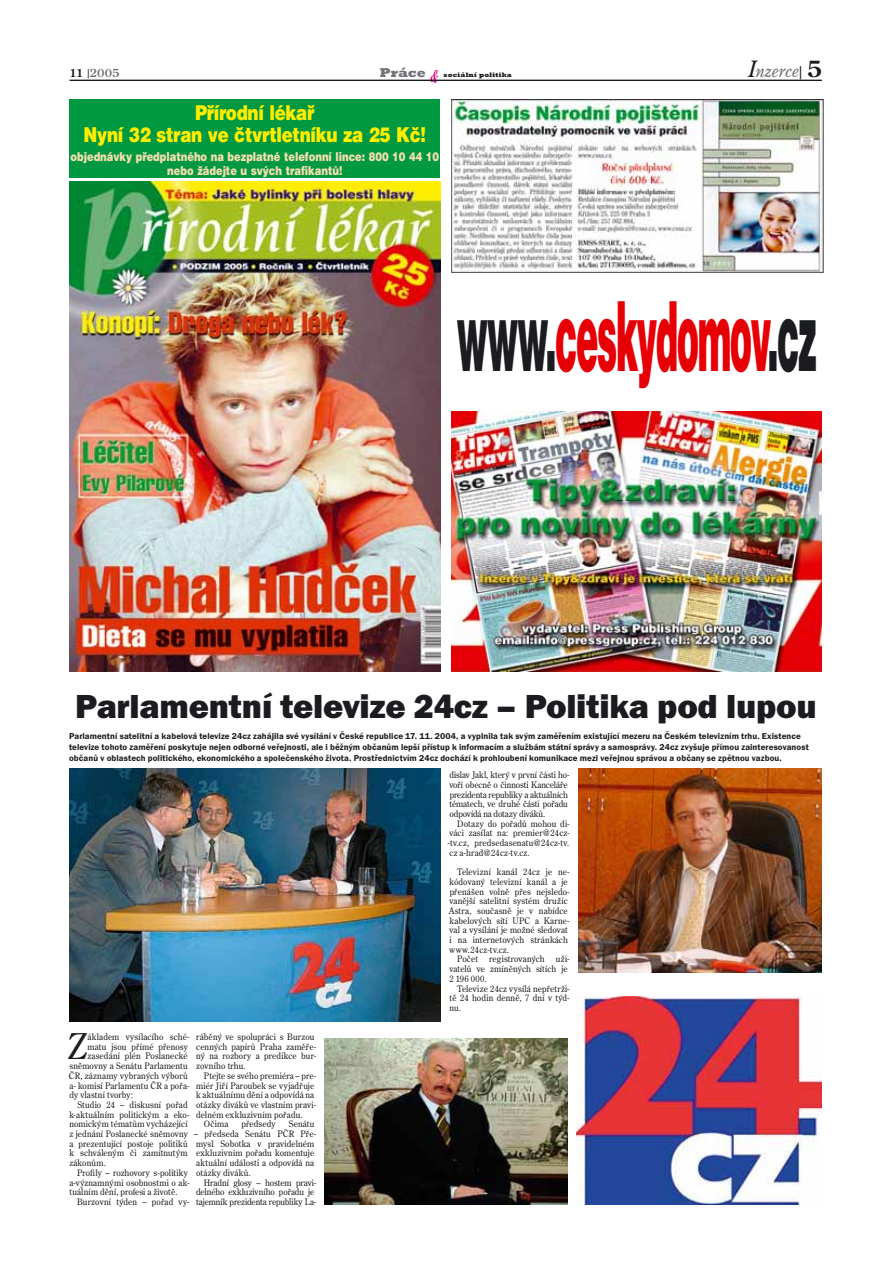
<style>
.page{position:relative;width:893px;height:1263px;background:#fff}
.page>*{position:absolute;margin:0;border:0;box-sizing:border-box;transform-origin:0 0}
.t1{font:900 96.9px "Helvetica CE";letter-spacing:-.045em;color:#e60005;scale:.35 1}
.t2{font:35.4px "Century Old Style CE";color:#1b1c20;scale:.95 1}
.t3{font:34.5px "Franklin Got Itc TEE Heav";letter-spacing:-.005em;color:#1b1c20}
.t4{font:900 20.55px/22.5px "Helvetica CE";letter-spacing:-.02em;color:#ffed00;text-align:center;scale:.81 1}
.t5{font:italic 16.8px "Century Old Style CE";color:#747378}
.t6{font:800 13.05px "Rockwell CE";letter-spacing:.01em;color:#747378}
.t7{font:900 12.3px/13.5px "Helvetica CE";letter-spacing:-.005em;color:#f4dead;text-align:center;scale:.81 1}
.t8{font:700 11.25px "Century Old Style CE";letter-spacing:-.005em;color:#747378}
.t9{font:8.85px/9.8px "Century Old Style CE";letter-spacing:.01em;color:#1b1c20;scale:.95 1}
.t10{font:600 8.85px/10.6px "Franklin Got Itc TEE";letter-spacing:.01em;color:#1b1c20}
.t11{font:8.85px/9.8px "Century Old Style CE";letter-spacing:-.01em;color:#1b1c20;scale:.95 1}
.t12{font:8.85px "Century Old Style CE";letter-spacing:.03em;color:#1b1c20;scale:.95 1}
.t13{font:800 6.6px "Rockwell CE";letter-spacing:.04em;color:#1b1c20}
.s1{color:#1b1c20}
.s2{font-size:9.3px;color:#1b1c20}
.s3{font-size:22.35px;color:#1b1c20}
.s4{font-weight:700;font-style:normal;font-size:13.05px;color:#1b1c20}
.s5{font-weight:700;font-style:normal;font-size:22.35px;color:#1b1c20}
</style>
<div class="page">
<hr style="left:70px;top:80px;width:751px;height:1px;background:#1b1c20">
<img style="left:576px;top:996px;width:245px;height:208px">
<img style="left:578px;top:768px;width:243px;height:204px">
<img style="left:324px;top:1038px;width:243px;height:167px">
<img style="left:69px;top:768px;width:371px;height:253px">
<img style="left:451px;top:99px;width:372px;height:174px">
<img style="left:70px;top:182px;width:370px;height:489px">
<div style="left:70px;top:99px;width:370px;height:79px;background:#009942"></div>
<img style="left:451px;top:411px;width:370px;height:260px">
<p class="t8" style="left:70px;top:68px;width:51px"><span class="s1">11</span> <span class="s2">|</span>2005</p>
<h3 class="t6" style="left:380px;top:65px;width:48px">Práce</h3>
<p class="t13" style="left:443px;top:71px;width:70px">sociální politika</p>
<h3 class="t5" style="left:748px;top:65px;width:75px"><span class="s3">I</span>nzerce<span class="s4">|</span> <span class="s5">5</span></h3>
<h3 class="t4" style="left:84px;top:102px;width:424px">Přírodní lékař<br>Nyní 32 stran ve čtvrtletníku za 25 Kč!</h3>
<h3 class="t7" style="left:71px;top:150px;width:456px">objednávky předplatného na bezplatné telefonní lince: 800 10 44 10 nebo žádejte u svých trafikantů!</h3>
<h1 class="t1" style="left:456px;top:281px;width:1030px"><span class="s1">www.</span>ceskydomov<span class="s1">.cz</span></h1>
<h3 class="t3" style="left:75px;top:695px;width:743px">Parlamentní televize 24cz – Politika pod lupou</h3>
<p class="t10" style="left:69px;top:732px;width:741px">Parlamentní satelitní a kabelová televize 24cz zahájila své vysílání v České republice 17. 11. 2004, a vyplnila tak svým zaměřením existující mezeru na Českém televizním trhu. Existence televize tohoto zaměření poskytuje nejen odborné veřejnosti, ale i běžným občanům lepší přístup k informacím a službám státní správy a samosprávy. 24cz zvyšuje přímou zainteresovanost občanů v oblastech politického, ekonomického a společenského života. Prostřednictvím 24cz dochází k prohloubení komunikace mezi veřejnou správou a občany se zpětnou vazbou.</p>
<h2 class="t2" style="left:68px;top:1032px;width:22px">Z</h2>
<p class="t9" style="left:88px;top:1033px;width:109px">ákladem vysílacího sché-</p>
<p class="t9" style="left:196px;top:1033px;width:128px">ráběný ve spolupráci s Burzou cenných papírů Praha zaměře&shy;ný na rozbory a predikce bur&shy;zovního trhu.</p>
<p class="t9" style="left:204px;top:1071px;width:120px">Ptejte se svého premiéra – pre-</p>
<p class="t9" style="left:196px;top:1081px;width:126px">miér Jiří Paroubek se vyjadřuje</p>
<p class="t9" style="left:196px;top:1091px;width:126px">k aktuálnímu dění a odpovídá na</p>
<p class="t9" style="left:196px;top:1101px;width:128px">otázky diváků ve vlastním pravi-</p>
<p class="t9" style="left:196px;top:1110px;width:114px">delném exkluzivním pořadu.</p>
<p class="t9" style="left:204px;top:1120px;width:27px">Očima</p>
<p class="t9" style="left:241px;top:1120px;width:38px">předsedy</p>
<p class="t9" style="left:289px;top:1120px;width:29px">Senátu</p>
<p class="t9" style="left:194px;top:1130px;width:130px">– předseda Senátu PČR Pře&shy;mysl Sobotka v pravidelném exkluzivním pořadu komentuje aktuální události a odpovídá na otázky diváků.</p>
<p class="t11" style="left:196px;top:1178px;width:128px;text-indent:8px">Hradní glosy – hostem pravi&shy;delného exkluzivního pořadu je tajemník prezidenta republiky La-</p>
<p class="t9" style="left:88px;top:1042px;width:107px">matu jsou přímé přenosy</p>
<p class="t9" style="left:88px;top:1052px;width:107px">zasedání plén Poslanecké</p>
<p class="t9" style="left:69px;top:1062px;width:126px">sněmovny a Senátu Parlamentu</p>
<p class="t9" style="left:69px;top:1071px;width:127px">ČR, záznamy vybraných výborů</p>
<p class="t9" style="left:69px;top:1081px;width:128px">a- komisí Parlamentu ČR a pořa-</p>
<p class="t9" style="left:69px;top:1091px;width:69px">dy vlastní tvorby:</p>
<p class="t9" style="left:77px;top:1101px;width:118px">Studio 24 – diskusní pořad</p>
<p class="t12" style="left:69px;top:1111px;width:128px">k-aktuálním politickým a eko-</p>
<p class="t9" style="left:69px;top:1120px;width:126px">nomickým tématům vycházející</p>
<p class="t9" style="left:69px;top:1130px;width:126px">z jednání Poslanecké sněmovny</p>
<p class="t9" style="left:69px;top:1139px;width:126px">a prezentující postoje politiků</p>
<p class="t9" style="left:69px;top:1149px;width:126px">k schváleným či zamítnutým</p>
<p class="t9" style="left:69px;top:1159px;width:40px">zákonům.</p>
<p class="t9" style="left:77px;top:1168px;width:118px">Profily – rozhovory s-politiky</p>
<p class="t9" style="left:69px;top:1178px;width:128px">a-významnými osobnostmi o ak-</p>
<p class="t9" style="left:69px;top:1188px;width:115px">tuálním dění, profesi a životě.</p>
<p class="t9" style="left:77px;top:1198px;width:120px">Burzovní týden – pořad vy-</p>
<p class="t9" style="left:449px;top:771px;width:128px">dislav Jakl, který v první části ho&shy;voří obecně o činnosti Kanceláře prezidenta republiky a aktuálních tématech, ve druhé části pořadu odpovídá na dotazy diváků.</p>
<p class="t9" style="left:448px;top:819px;width:130px;text-align:justify;text-indent:9px">Dotazy do pořadů mohou di&shy;váci zasílat na: premier@24cz--tv.cz, predsedasenatu@24cz-tv. cz a-hrad@24cz-tv.cz.</p>
<p class="t9" style="left:449px;top:868px;width:128px;text-indent:8px">Televizní kanál 24cz je ne&shy;kódovaný televizní kanál a je přenášen volně přes nejsledo&shy;vanější satelitní systém družic<br>Astra, současně je v nabídce kabelových sítí UPC a Karne&shy;val a vysílání je možné sledovat i na internetových stránkách www.24cz-tv.cz.</p>
<p class="t9" style="left:449px;top:955px;width:128px;text-indent:8px">Počet registrovaných uži&shy;vatelů ve zmíněných sítích je<br>2 196 000.</p>
<p class="t9" style="left:449px;top:984px;width:128px;text-align:justify;text-indent:8px">Televize 24cz vysílá nepřetrži&shy;tě 24 hodin denně, 7 dní v týd&shy;nu.</p>
</div>
